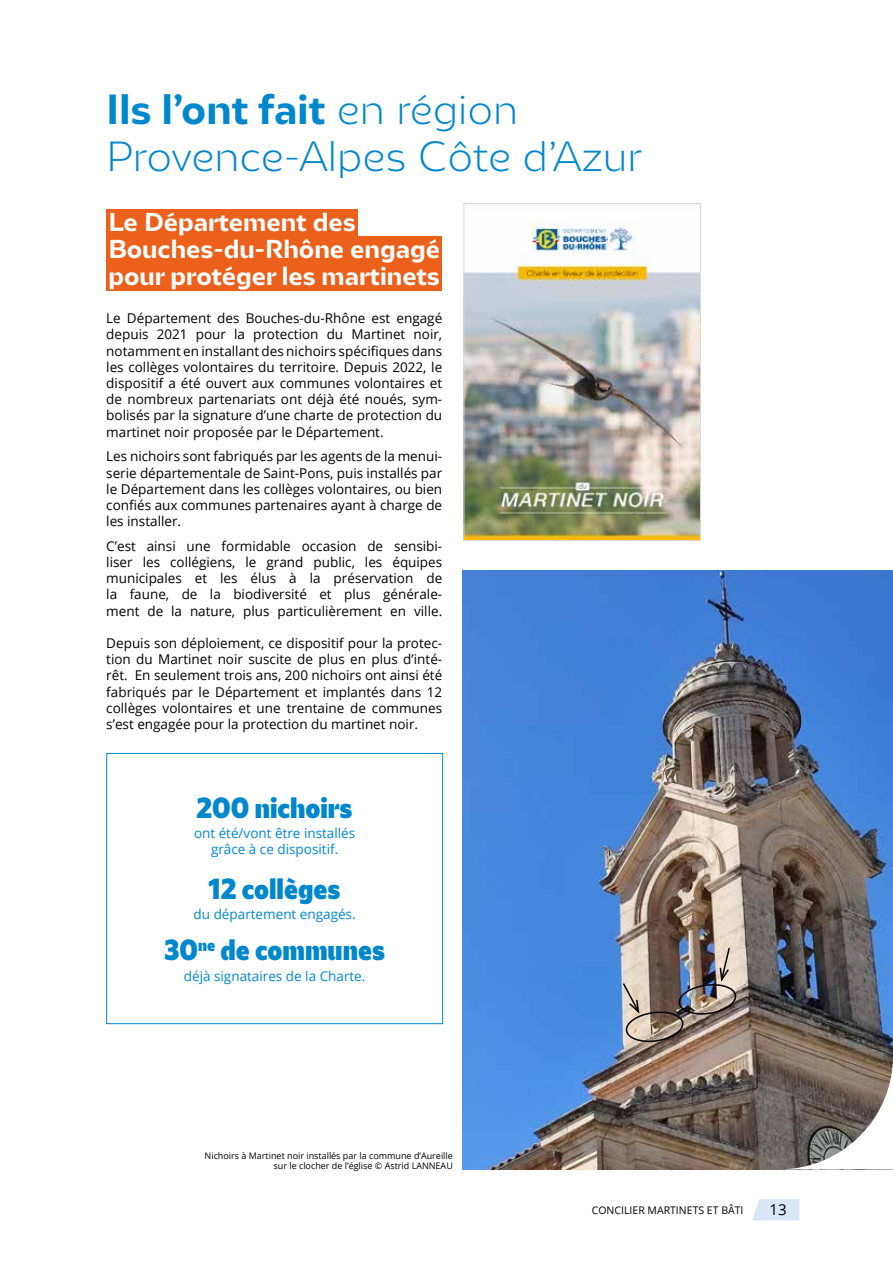
<style>
.page{position:relative;width:893px;height:1263px;background:#fff}
.page>*{position:absolute;margin:0;border:0;box-sizing:border-box;transform-origin:0 0}
.t1{font:300 39px/46.8px "LPO";color:#0087cc}
.t2{font:900 condensed 27px "LPO";color:#0087cc}
.t3{font:700 24px/27px "LPO";color:#fff}
.t4{font:15px "Open Sans";color:#000}
.t5{font:13.5px/16.2px "Open Sans";color:#000;text-align:justify}
.t6{font:13.5px/16.2px "Open Sans";color:#0087cc;text-align:center}
.t7{font:10.5px "Open Sans";color:#000}
.t8{font:9px/10.8px "Open Sans";color:#000;text-align:right}
.s1{font-weight:700}
</style>
<div class="page">
<img style="left:463px;top:571px;width:430px;height:598px">
<div style="left:106px;top:209px;width:252px;height:27px;background:#eb601a"></div>
<div style="left:106px;top:236px;width:336px;height:27px;background:#eb601a"></div>
<div style="left:106px;top:263px;width:336px;height:27px;background:#eb601a"></div>
<div style="left:106px;top:753px;width:337px;height:271px;border:1px solid #0087cc"></div>
<img style="left:465px;top:221px;width:234px;height:318px">
<div style="left:463px;top:203px;width:238px;height:338px;border:1px solid #dadada"></div>
<svg style="left:752px;top:1199px;width:47px;height:21px"></svg>
<svg style="left:779px;top:999px;width:114px;height:57px;background:#595758"></svg>
<img style="left:779px;top:1056px;width:114px;height:113px">
<img style="left:621px;top:946px;width:115px;height:97px">
<h1 class="t1" style="left:106px;top:87px;width:537px"><span class="s1">Ils l’ont fait</span> en région<br>Provence-Alpes Côte d’Azur</h1>
<h3 class="t3" style="left:108px;top:208px;width:333px">Le Département des<br>Bouches-du-Rhône engagé pour protéger les martinets</h3>
<p class="t5" style="left:106px;top:310px;width:337px">Le Département des Bouches-du-Rhône est engagé depuis 2021 pour la protection du Martinet noir, notamment en installant des nichoirs spécifiques dans les collèges volontaires du territoire. Depuis 2022, le dispositif a été ouvert aux communes volontaires et de nombreux partenariats ont déjà été noués, sym&shy;bolisés par la signature d’une charte de protection du martinet noir proposée par le Département.</p>
<p class="t5" style="left:106px;top:448px;width:337px">Les nichoirs sont fabriqués par les agents de la menui&shy;serie départementale de Saint-Pons, puis installés par le Département dans les collèges volontaires, ou bien confiés aux communes partenaires ayant à charge de les installer.</p>
<p class="t5" style="left:106px;top:537px;width:337px">C’est ainsi une formidable occasion de sensibi&shy;liser les collégiens, le grand public, les équipes municipales et les élus à la préservation de la faune, de la biodiversité et plus générale&shy;ment de la nature, plus particulièrement en ville.</p>
<p class="t5" style="left:106px;top:635px;width:337px">Depuis son déploiement, ce dispositif pour la protec&shy;tion du Martinet noir suscite de plus en plus d’inté&shy;rêt. En seulement trois ans, 200 nichoirs ont ainsi été fabriqués par le Département et implantés dans 12 collèges volontaires et une trentaine de communes s’est engagée pour la protection du martinet noir.</p>
<h2 class="t2" style="left:197px;top:790px;width:158px">200 nichoirs</h2>
<p class="t6" style="left:194px;top:825px;width:163px">ont été/vont être installés grâce à ce dispositif.</p>
<h2 class="t2" style="left:209px;top:872px;width:133px">12 collèges</h2>
<p class="t6" style="left:194px;top:906px;width:164px">du département engagés.</p>
<h2 class="t2" style="left:164px;top:933px;width:222px">30<sup>ne</sup> de communes</h2>
<p class="t6" style="left:184px;top:967px;width:183px">déjà signataires de la Charte.</p>
<p class="t8" style="left:205px;top:1150px;width:250px">N ichoirs à Martinet noir installés par la commune d’Aureille sur le clocher de l’église © Astrid LANN EAU</p>
<p class="t7" style="left:592px;top:1203px;width:29px">Concilie</p>
<p class="t7" style="left:638px;top:1203px;width:105px">r marti nets et bâti</p>
<p class="t4" style="left:769px;top:1199px;width:19px">13</p>
</div>
